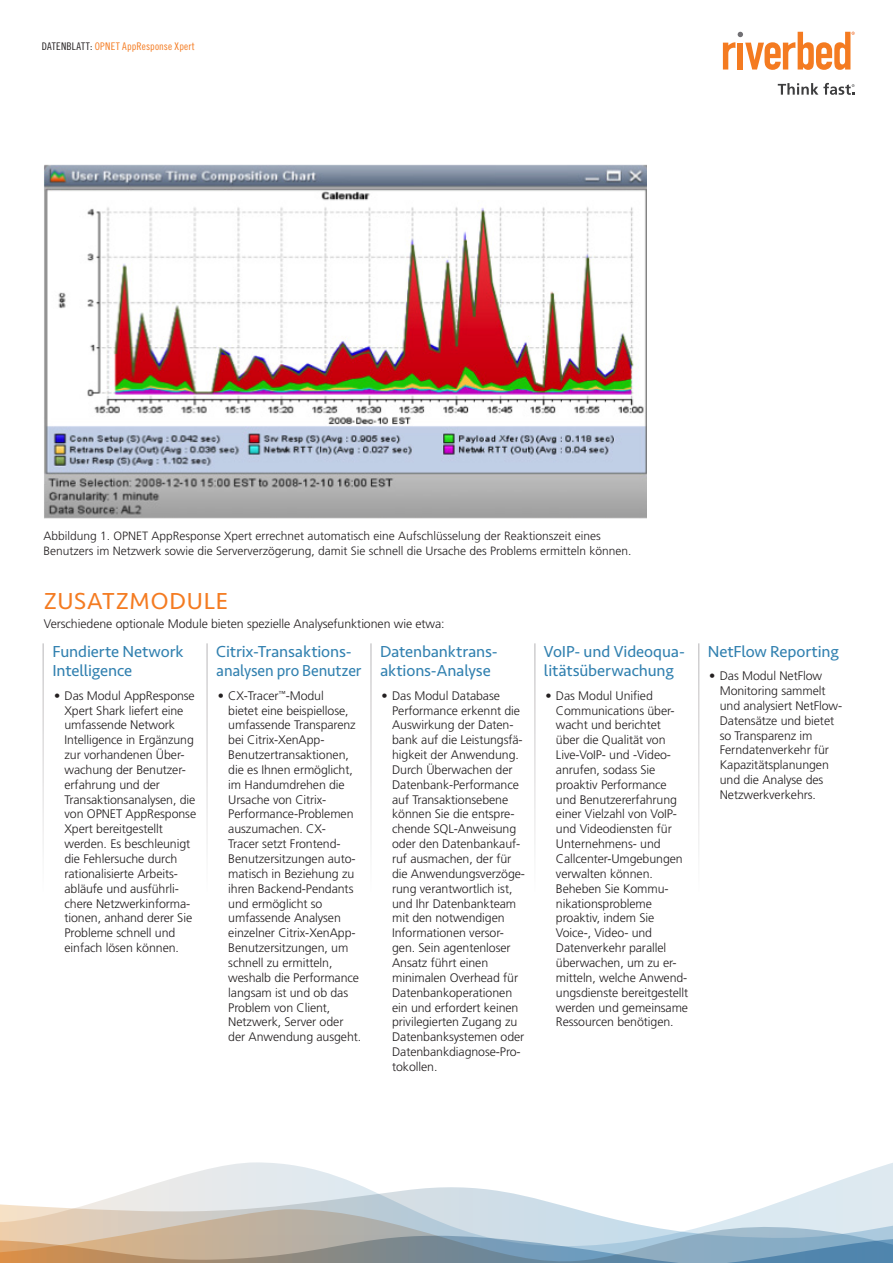
<style>
.page{position:relative;width:893px;height:1263px;background:#fff}
.page>*{position:absolute;margin:0;border:0;box-sizing:border-box;transform-origin:0 0}
.t1{font:24px "Seravek Basic";letter-spacing:.03em;color:#f47b21}
.t2{font:16.5px/19.5px "Seravek Basic";letter-spacing:-.01em;color:#3281b0}
.t3{font:300 12.3px/14.9px "Frutiger LT Std";letter-spacing:-.005em;color:#231f20}
.t4{font:300 12px/14.4px "Frutiger LT Std";color:#231f20}
.t5{font:10.5px "Trade Gothic Cond Eighteen";letter-spacing:.015em;color:#f47b21}
.s1{color:#231f20}
</style>
<div class="page">
<svg style="left:152px;top:1162px;width:741px;height:23px"></svg>
<svg style="left:0;top:1185px;width:893px;height:24px"></svg>
<svg style="left:0;top:1209px;width:893px;height:27px;background:#d0d2d1"></svg>
<svg style="left:0;top:1236px;width:893px;height:27px;background:#99a1a3"></svg>
<img style="left:44px;top:164px;width:602px;height:354px">
<svg style="left:723px;top:32px;width:132px;height:38px"></svg>
<svg style="left:778px;top:83px;width:76px;height:12px"></svg>
<p class="t5" style="left:42px;top:40px;width:154px"><span class="s1">DATENBLATT:</span> OPNET AppResponse Xpert</p>
<p class="t4" style="left:44px;top:529px;width:589px">Abbildung 1. OPNET AppResponse Xpert errechnet automatisch eine Aufschlüsselung der Reaktionszeit eines<br>Benutzers im Netzwerk sowie die Serververzögerung, damit Sie schnell die Ursache des Problems ermitteln können.</p>
<h1 class="t1" style="left:44px;top:586px;width:186px">ZUSATZMODULE</h1>
<p class="t3" style="left:44px;top:617px;width:402px">Verschiedene optionale Module bieten spezielle Analysefunktionen wie etwa:</p>
<h2 class="t2" style="left:52px;top:641px;width:133px">Fundierte Network<br>Intelligence</h2>
<p class="t3" style="left:64px;top:688px;width:133px;text-indent:-10px">• Das Modul AppResponse<br>Xpert Shark liefert eine umfassende Network<br>Intelligence in Ergänzung zur vorhandenen Über&shy;wachung der Benutzer&shy;erfahrung und der<br>Transaktionsanalysen, die von OPNET AppResponse<br>Xpert bereitgestellt werden. Es beschleunigt die Fehlersuche durch rationalisierte Arbeits&shy;abläufe und ausführli&shy;chere Netzwerkinforma&shy;tionen, anhand derer Sie<br>Probleme schnell und einfach lösen können.</p>
<h2 class="t2" style="left:216px;top:641px;width:147px">Citrix-Transaktions&shy;analysen pro Benutzer</h2>
<p class="t3" style="left:228px;top:688px;width:134px;text-indent:-11px">• CX-Tracer<sup>™</sup>-Modul<br>bietet eine beispiellose, umfassende Transparenz bei Citrix-XenApp-<br>Benutzertransaktionen, die es Ihnen ermöglicht, im Handumdrehen die<br>Ursache von Citrix-<br>Performance-Problemen auszumachen. CX-<br>Tracer setzt Frontend-<br>Benutzersitzungen auto&shy;matisch in Beziehung zu ihren Backend-Pendants und ermöglicht so umfassende Analysen einzelner Citrix-XenApp-<br>Benutzersitzungen, um schnell zu ermitteln, weshalb die Performance langsam ist und ob das<br>Problem von Client,<br>Netzwerk, Server oder der Anwendung ausgeht.</p>
<h2 class="t2" style="left:380px;top:641px;width:119px">Datenbanktrans&shy;aktions-Analyse</h2>
<p class="t3" style="left:392px;top:688px;width:134px;text-indent:-10px">• Das Modul Database<br>Performance erkennt die<br>Auswirkung der Daten&shy;bank auf die Leistungsfä&shy;higkeit der Anwendung.<br>Durch Überwachen der<br>Datenbank-Performance auf Transaktionsebene können Sie die entspre&shy;chende SQL-Anweisung oder den Datenbankauf&shy;ruf ausmachen, der für die Anwendungsverzöge&shy;rung verantwortlich ist, und Ihr Datenbankteam mit den notwendigen<br>Informationen versor&shy;gen. Sein agentenloser<br>Ansatz führt einen minimalen Overhead für<br>Datenbankoperationen ein und erfordert keinen privilegierten Zugang zu<br>Datenbanksystemen oder<br>Datenbankdiagnose-Pro&shy;tokollen.</p>
<h2 class="t2" style="left:544px;top:641px;width:142px">VoIP- und Videoqua&shy;litätsüberwachung</h2>
<p class="t3" style="left:556px;top:688px;width:134px;text-indent:-10px">• Das Modul Unified<br>Communications über&shy;wacht und berichtet<br>über die Qualität von<br>Live-VoIP- und -Video&shy;anrufen, sodass Sie proaktiv Performance und Benutzererfahrung einer Vielzahl von VoIP&shy;und Videodiensten für<br>Unternehmens- und<br>Callcenter-Umgebungen verwalten können.<br>Beheben Sie Kommu&shy;nikationsprobleme proaktiv, indem Sie<br>Voice-, Video- und<br>Datenverkehr parallel überwachen, um zu er&shy;mitteln, welche Anwend&shy;ungsdienste bereitgestellt werden und gemeinsame<br>Ressourcen benötigen.</p>
<h2 class="t2" style="left:708px;top:641px;width:133px">NetFlow Reporting</h2>
<p class="t3" style="left:720px;top:669px;width:124px;text-indent:-10px">• Das Modul NetFlow<br>Monitoring sammelt und analysiert NetFlow-<br>Datensätze und bietet so Transparenz im<br>Ferndatenverkehr für<br>Kapazitätsplanungen und die Analyse des<br>Netzwerkverkehrs.</p>
</div>
